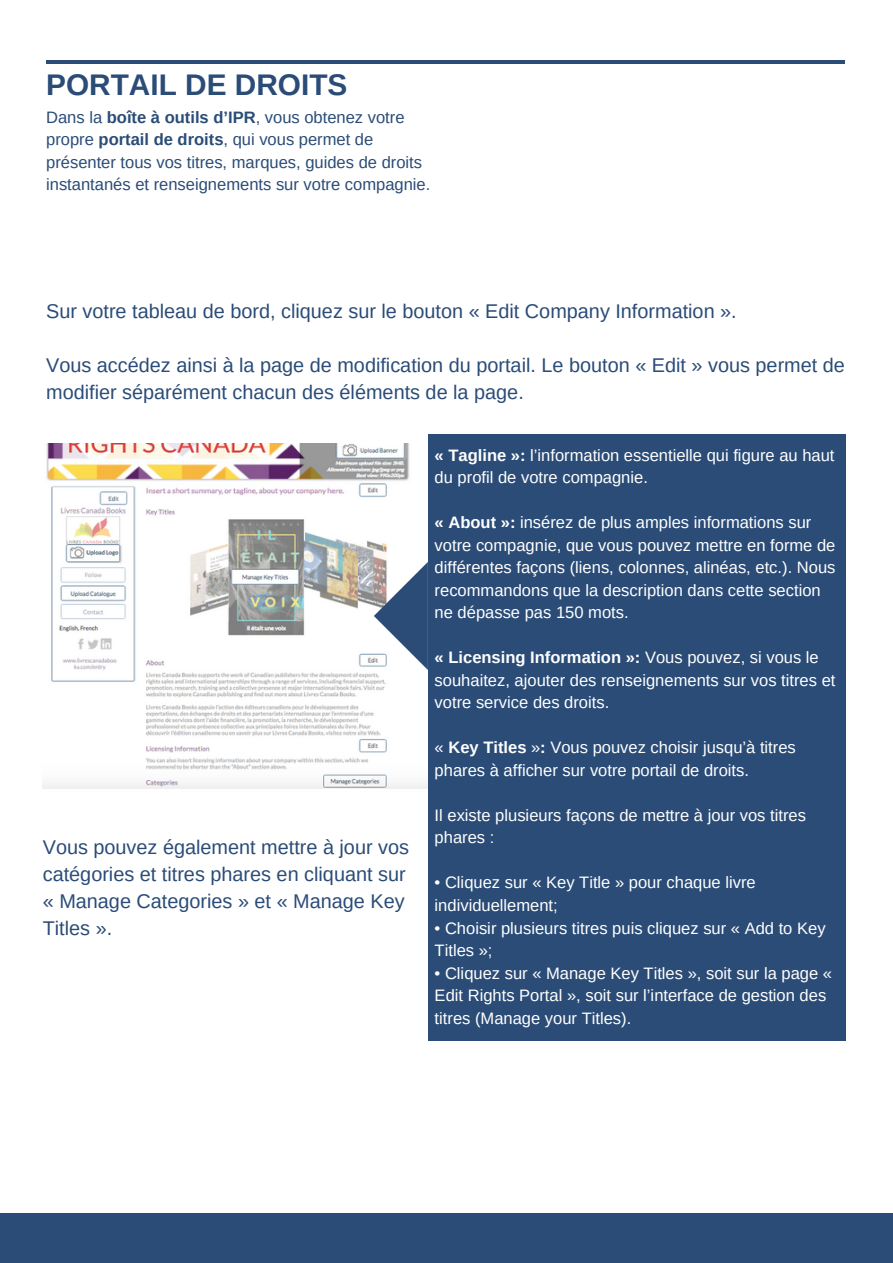
<style>
.page{position:relative;width:893px;height:1263px;background:#fff}
.page>*{position:absolute;margin:0;border:0;box-sizing:border-box;transform-origin:0 0}
.t1{font:700 29.85px "Arimo";color:#2a4c77}
.t2{font:19.8px/27px "Arimo";color:#2a4c77}
.t3{font:16.5px/22.5px "Arimo";color:#fff}
.t4{font:16.5px/22.5px "Arimo";color:#2a4c77}
.s1{font-weight:700}
</style>
<div class="page">
<img style="left:43px;top:444px;width:385px;height:344px">
<div style="left:428px;top:433px;width:418px;height:607px;background:#2a4c77"></div>
<div style="left:0;top:1213px;width:893px;height:50px;background:#2a4c77"></div>
<hr style="left:47px;top:61px;width:798px;height:3px;background:#2a4c77">
<svg style="left:374px;top:562px;width:54px;height:108px"></svg>
<h1 class="t1" style="left:46px;top:68px;width:303px">PORTAIL DE DROITS</h1>
<p class="t4" style="left:46px;top:106px;width:386px">Dans la <span class="s1">boîte à outils d’IPR</span>, vous obtenez votre propre <span class="s1">portail de droits</span>, qui vous permet de présenter tous vos titres, marques, guides de droits instantanés et renseignements sur votre compagnie.</p>
<p class="t2" style="left:46px;top:297px;width:692px">Sur votre tableau de bord, cliquez sur le bouton « Edit Company Information ».</p>
<p class="t2" style="left:46px;top:351px;width:800px">Vous accédez ainsi à la page de modification du portail. Le bouton « Edit » vous permet de modifier séparément chacun des éléments de la page.</p>
<p class="t2" style="left:43px;top:833px;width:368px">Vous pouvez également mettre à jour vos catégories et titres phares en cliquant sur « Manage Categories » et « Manage Key<br>Titles ».</p>
<p class="t3" style="left:435px;top:444px;width:401px"><span class="s1">« Tagline »:</span> l’information essentielle qui figure au haut du profil de votre compagnie.</p>
<p class="t3" style="left:435px;top:511px;width:402px"><span class="s1">« About »:</span> insérez de plus amples informations sur votre compagnie, que vous pouvez mettre en forme de différentes façons (liens, colonnes, alinéas, etc.). Nous recommandons que la description dans cette section ne dépasse pas 150 mots.</p>
<p class="t3" style="left:435px;top:646px;width:402px"><span class="s1">« Licensing Information »:</span> Vous pouvez, si vous le souhaitez, ajouter des renseignements sur vos titres et votre service des droits.</p>
<p class="t3" style="left:435px;top:736px;width:363px">« <span class="s1">Key Titles</span> »<span class="s1">:</span> Vous pouvez choisir jusqu’à titres phares à afficher sur votre portail de droits.</p>
<p class="t3" style="left:435px;top:804px;width:373px">Il existe plusieurs façons de mettre à jour vos titres phares :</p>
<p class="t3" style="left:435px;top:871px;width:323px">• Cliquez sur « Key Title » pour chaque livre individuellement;</p>
<p class="t3" style="left:435px;top:916px;width:392px">• Choisir plusieurs titres puis cliquez sur « Add to Key<br>Titles »;</p>
<p class="t3" style="left:435px;top:961px;width:399px">• Cliquez sur « Manage Key Titles », soit sur la page «<br>Edit Rights Portal », soit sur l’interface de gestion des titres (Manage your Titles).</p>
</div>
